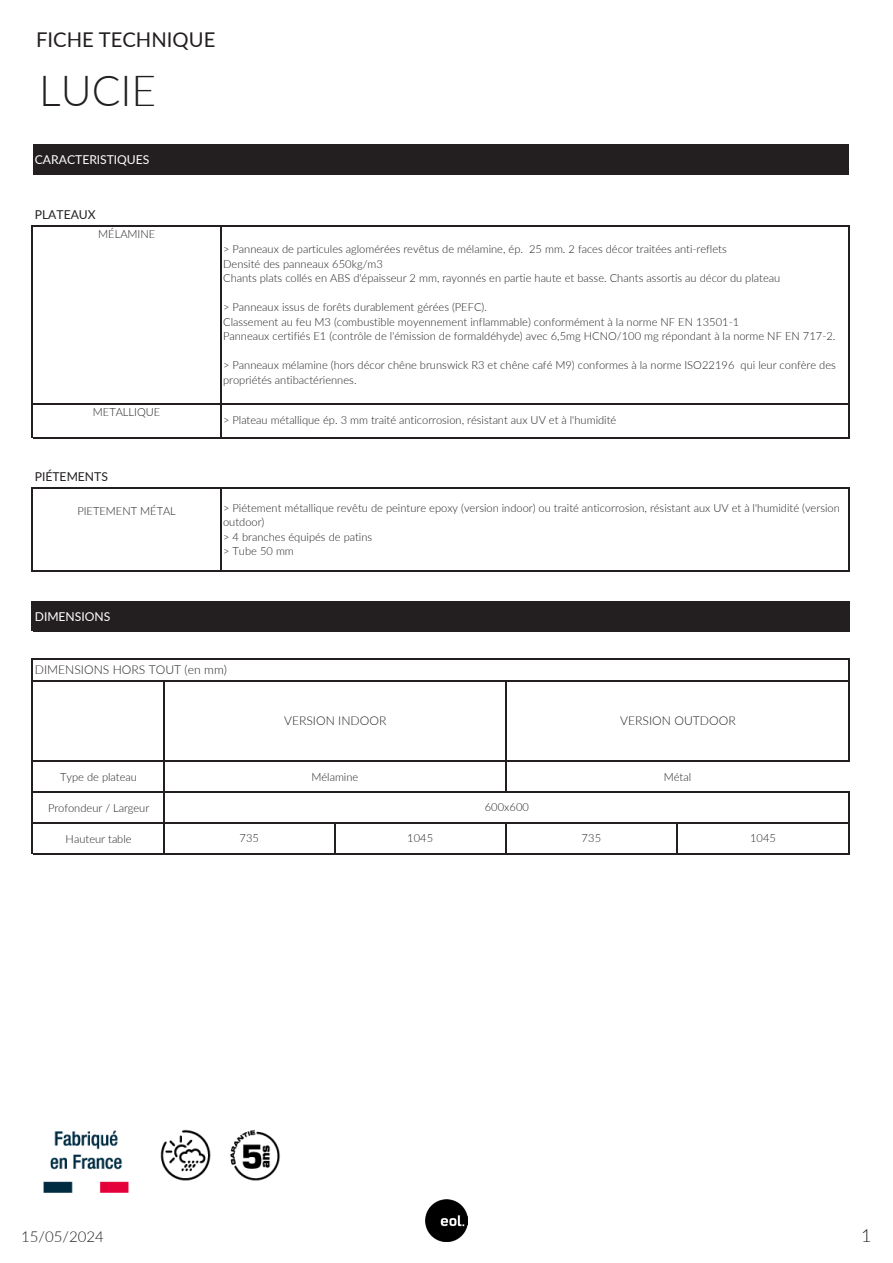
<style>
.page{position:relative;width:893px;height:1263px;background:#fff}
.page>*{position:absolute;margin:0;border:0;box-sizing:border-box;transform-origin:0 0}
.t1{font:300 42.75px "Lato";color:#231f20}
.t2{font:20.4px "Lato";color:#231f20}
.t3{font:300 18px "Lato";color:#231f20}
.t4{font:300 15px "Lato";color:#231f20}
.t5{font:300 12.15px "Lato";color:#231f20}
.t6{font:12.15px "Lato";color:#fff}
.t7{font:12.15px "Lato";color:#231f20}
.t8{font:300 11.1px/14.5px "Lato";color:#231f20}
</style>
<div class="page">
<img style="left:425px;top:1199px;width:43px;height:43px">
<div style="left:33px;top:144px;width:816px;height:31px;background:#231f20"></div>
<div style="left:33px;top:602px;width:816px;height:29px;background:#231f20"></div>
<hr style="left:32px;top:225px;width:1px;height:213px;background:#231f20">
<hr style="left:220px;top:226px;width:1px;height:212px;background:#231f20">
<hr style="left:848px;top:226px;width:1px;height:212px;background:#231f20">
<hr style="left:32px;top:488px;width:1px;height:84px;background:#231f20">
<hr style="left:220px;top:489px;width:1px;height:83px;background:#231f20">
<hr style="left:848px;top:489px;width:1px;height:83px;background:#231f20">
<hr style="left:32px;top:601px;width:1px;height:30px;background:#231f20">
<hr style="left:848px;top:660px;width:1px;height:102px;background:#231f20">
<hr style="left:505px;top:682px;width:1px;height:111px;background:#231f20">
<hr style="left:32px;top:658px;width:1px;height:196px;background:#231f20">
<hr style="left:848px;top:793px;width:1px;height:61px;background:#231f20">
<hr style="left:163px;top:682px;width:1px;height:172px;background:#231f20">
<hr style="left:334px;top:823px;width:1px;height:31px;background:#231f20">
<hr style="left:505px;top:823px;width:1px;height:31px;background:#231f20">
<hr style="left:676px;top:823px;width:1px;height:31px;background:#231f20">
<hr style="left:33px;top:225px;width:816px;height:1px;background:#231f20">
<hr style="left:33px;top:403px;width:816px;height:1px;background:#231f20">
<hr style="left:33px;top:437px;width:816px;height:1px;background:#231f20">
<hr style="left:33px;top:488px;width:816px;height:1px;background:#231f20">
<hr style="left:33px;top:571px;width:816px;height:1px;background:#231f20">
<hr style="left:33px;top:601px;width:816px;height:1px;background:#231f20">
<hr style="left:33px;top:658px;width:816px;height:2px;background:#231f20">
<hr style="left:33px;top:681px;width:816px;height:1px;background:#231f20">
<hr style="left:33px;top:761px;width:816px;height:1px;background:#231f20">
<hr style="left:33px;top:791px;width:816px;height:2px;background:#231f20">
<hr style="left:33px;top:822px;width:816px;height:1px;background:#231f20">
<hr style="left:33px;top:853px;width:816px;height:1px;background:#231f20">
<img style="left:43px;top:1129px;width:237px;height:64px">
<p class="t2" style="left:36px;top:25px;width:181px">FICHE TECHNIQUE</p>
<p class="t1" style="left:39px;top:60px;width:119px">LUCIE</p>
<p class="t6" style="left:35px;top:151px;width:116px">CARACTERISTIQUES</p>
<p class="t7" style="left:35px;top:205px;width:62px">PLATEAUX</p>
<p class="t8" style="left:98px;top:226px;width:59px">MÉLAMINE</p>
<p class="t8" style="left:93px;top:404px;width:69px">METALLIQUE</p>
<p class="t7" style="left:35px;top:468px;width:75px">PIÉTEMENTS</p>
<p class="t8" style="left:223px;top:242px;width:559px">&gt; Panneaux de particules aglomérées revêtus de mélamine, ép. 25 mm. 2 faces décor traitées anti-reflets<br>Densité des panneaux 650kg/m3<br>Chants plats collés en ABS d'épaisseur 2 mm, rayonnés en partie haute et basse. Chants assortis au décor du plateau</p>
<p class="t8" style="left:223px;top:300px;width:614px">&gt; Panneaux issus de forêts durablement gérées (PEFC).<br>Classement au feu M3 (combustible moyennement inflammable) conformément à la norme NF EN 13501-1<br>Panneaux certifiés E1 (contrôle de l'émission de formaldéhyde) avec 6,5mg HCNO/100 mg répondant à la norme NF EN 717-2.</p>
<p class="t8" style="left:223px;top:358px;width:614px">&gt; Panneaux mélamine (hors décor chêne brunswick R3 et chêne café M9) conformes à la norme ISO22196 qui leur confère des propriétés antibactériennes.</p>
<p class="t8" style="left:223px;top:413px;width:395px">&gt; Plateau métallique ép. 3 mm traité anticorrosion, résistant aux UV et à l'humidité</p>
<p class="t8" style="left:77px;top:503px;width:100px">PIETEMENT MÉTAL</p>
<p class="t8" style="left:223px;top:500px;width:618px">&gt; Piétement métallique revêtu de peinture epoxy (version indoor) ou traité anticorrosion, résistant aux UV et à l'humidité (version outdoor)<br>&gt; 4 branches équipés de patins<br>&gt; Tube 50 mm</p>
<p class="t6" style="left:35px;top:608px;width:77px">DIMENSIONS</p>
<p class="t5" style="left:35px;top:661px;width:194px">DIMENSIONS HORS TOUT (en mm)</p>
<p class="t5" style="left:284px;top:712px;width:104px">VERSION INDOOR</p>
<p class="t5" style="left:620px;top:712px;width:117px">VERSION OUTDOOR</p>
<p class="t8" style="left:60px;top:769px;width:78px">Type de plateau</p>
<p class="t8" style="left:48px;top:800px;width:103px">Profondeur / Largeur</p>
<p class="t8" style="left:66px;top:831px;width:68px">Hauteur table</p>
<p class="t8" style="left:311px;top:769px;width:48px">Mélamine</p>
<p class="t8" style="left:664px;top:769px;width:29px">Métal</p>
<p class="t8" style="left:485px;top:799px;width:46px">600x600</p>
<p class="t8" style="left:240px;top:830px;width:21px">735</p>
<p class="t8" style="left:407px;top:830px;width:27px">1045</p>
<p class="t8" style="left:582px;top:830px;width:21px">735</p>
<p class="t8" style="left:750px;top:830px;width:27px">1045</p>
<h3 class="t4" style="left:21px;top:1226px;width:84px">15/05/2024</h3>
<h3 class="t3" style="left:861px;top:1223px;width:12px">1</h3>
</div>
